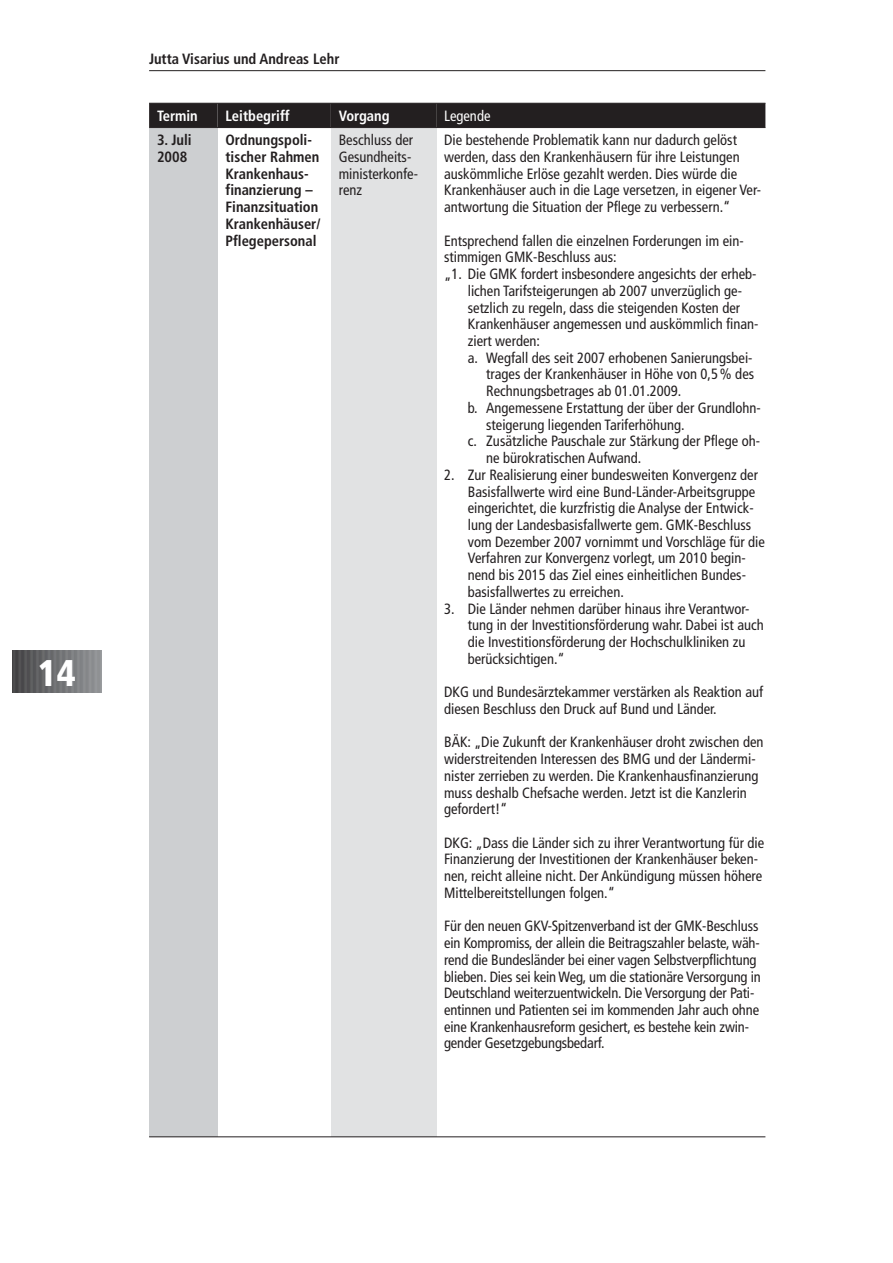
<style>
.page{position:relative;width:893px;height:1263px;background:#fff}
.page>*{position:absolute;margin:0;border:0;box-sizing:border-box;transform-origin:0 0}
.t1{font:900 condensed 37.2px "Frutiger";color:#fff}
.t2{font:condensed 14.85px/16.6px "Frutiger";color:#231f20}
.t3{font:700 condensed 14.85px/16.6px "Frutiger";color:#231f20}
.t4{font:700 condensed 14.85px "Frutiger";color:#fff}
.t5{font:condensed 14.85px "Frutiger";color:#fff}
</style>
<div class="page">
<hr style="left:149px;top:70px;width:616px;height:1px;background:#231f20">
<hr style="left:12px;top:651px;width:1px;height:42px;background:#3c3a3b">
<hr style="left:13px;top:651px;width:2px;height:42px;background:#3e3d3f">
<hr style="left:15px;top:651px;width:1px;height:42px;background:#403f41">
<hr style="left:16px;top:651px;width:1px;height:42px;background:#414042">
<hr style="left:17px;top:651px;width:1px;height:42px;background:#424143">
<hr style="left:18px;top:651px;width:2px;height:42px;background:#444345">
<hr style="left:20px;top:651px;width:1px;height:42px;background:#464547">
<hr style="left:21px;top:651px;width:1px;height:42px;background:#474649">
<hr style="left:22px;top:651px;width:1px;height:42px;background:#48474a">
<hr style="left:23px;top:651px;width:1px;height:42px;background:#49494b">
<hr style="left:24px;top:651px;width:2px;height:42px;background:#4b4b4c">
<hr style="left:26px;top:651px;width:1px;height:42px;background:#4d4c4e">
<hr style="left:27px;top:651px;width:1px;height:42px;background:#4e4d4f">
<hr style="left:28px;top:651px;width:1px;height:42px;background:#4f4e51">
<hr style="left:29px;top:651px;width:1px;height:42px;background:#505051">
<hr style="left:30px;top:651px;width:2px;height:42px;background:#525253">
<hr style="left:32px;top:651px;width:1px;height:42px;background:#535456">
<hr style="left:33px;top:651px;width:1px;height:42px;background:#545557">
<hr style="left:34px;top:651px;width:1px;height:42px;background:#555558">
<hr style="left:35px;top:651px;width:1px;height:42px;background:#565658">
<hr style="left:36px;top:651px;width:2px;height:42px;background:#58585a">
<hr style="left:38px;top:651px;width:1px;height:42px;background:#5a5a5c">
<hr style="left:39px;top:651px;width:1px;height:42px;background:#5b5b5d">
<hr style="left:40px;top:651px;width:1px;height:42px;background:#5b5c5f">
<hr style="left:41px;top:651px;width:1px;height:42px;background:#5d5e5f">
<hr style="left:42px;top:651px;width:2px;height:42px;background:#5e5f60">
<hr style="left:44px;top:651px;width:1px;height:42px;background:#5f6162">
<hr style="left:45px;top:651px;width:1px;height:42px;background:#606264">
<hr style="left:46px;top:651px;width:1px;height:42px;background:#606165">
<hr style="left:47px;top:651px;width:1px;height:42px;background:#616365">
<hr style="left:48px;top:651px;width:2px;height:42px;background:#636567">
<hr style="left:50px;top:651px;width:1px;height:42px;background:#646569">
<hr style="left:51px;top:651px;width:1px;height:42px;background:#666769">
<hr style="left:52px;top:651px;width:1px;height:42px;background:#67686a">
<hr style="left:53px;top:651px;width:1px;height:42px;background:#68696b">
<hr style="left:54px;top:651px;width:2px;height:42px;background:#696a6d">
<hr style="left:56px;top:651px;width:1px;height:42px;background:#6b6c6e">
<hr style="left:57px;top:651px;width:1px;height:42px;background:#6b6d6f">
<hr style="left:58px;top:651px;width:1px;height:42px;background:#6c6e70">
<hr style="left:59px;top:651px;width:2px;height:42px;background:#6e6f71">
<hr style="left:61px;top:651px;width:1px;height:42px;background:#6f7173">
<hr style="left:62px;top:651px;width:1px;height:42px;background:#707174">
<hr style="left:63px;top:651px;width:1px;height:42px;background:#707275">
<hr style="left:64px;top:651px;width:1px;height:42px;background:#727375">
<hr style="left:65px;top:651px;width:2px;height:42px;background:#737577">
<hr style="left:67px;top:651px;width:1px;height:42px;background:#757678">
<hr style="left:68px;top:651px;width:1px;height:42px;background:#757779">
<hr style="left:69px;top:651px;width:1px;height:42px;background:#76777a">
<hr style="left:70px;top:651px;width:1px;height:42px;background:#77787b">
<hr style="left:71px;top:651px;width:2px;height:42px;background:#787a7c">
<hr style="left:73px;top:651px;width:1px;height:42px;background:#797b7e">
<hr style="left:74px;top:651px;width:1px;height:42px;background:#7a7c7e">
<hr style="left:75px;top:651px;width:1px;height:42px;background:#7b7d7f">
<hr style="left:76px;top:651px;width:1px;height:42px;background:#7c7d80">
<hr style="left:77px;top:651px;width:2px;height:42px;background:#7d7f81">
<hr style="left:79px;top:651px;width:1px;height:42px;background:#7f8083">
<hr style="left:80px;top:651px;width:1px;height:42px;background:#7f8184">
<hr style="left:81px;top:651px;width:1px;height:42px;background:#808285">
<hr style="left:82px;top:651px;width:1px;height:42px;background:#818385">
<hr style="left:83px;top:651px;width:2px;height:42px;background:#828487">
<hr style="left:85px;top:651px;width:1px;height:42px;background:#848688">
<hr style="left:86px;top:651px;width:1px;height:42px;background:#848689">
<hr style="left:87px;top:651px;width:1px;height:42px;background:#858789">
<hr style="left:88px;top:651px;width:1px;height:42px;background:#86878a">
<hr style="left:89px;top:651px;width:2px;height:42px;background:#87898c">
<hr style="left:91px;top:651px;width:1px;height:42px;background:#898b8d">
<hr style="left:92px;top:651px;width:1px;height:42px;background:#898b8e">
<hr style="left:93px;top:651px;width:1px;height:42px;background:#8a8c8f">
<hr style="left:94px;top:651px;width:2px;height:42px;background:#8c8e90">
<hr style="left:96px;top:651px;width:1px;height:42px;background:#8d8f92">
<hr style="left:97px;top:651px;width:1px;height:42px;background:#8e9092">
<hr style="left:98px;top:651px;width:1px;height:42px;background:#8f9193">
<hr style="left:99px;top:651px;width:1px;height:42px;background:#8f9194">
<hr style="left:100px;top:651px;width:2px;height:42px;background:#919395">
<hr style="left:102px;top:651px;width:1px;height:42px;background:#939497">
<div style="left:149px;top:104px;width:616px;height:23px;background:#231f20"></div>
<div style="left:149px;top:128px;width:69px;height:1009px;background:#cdcfd1"></div>
<div style="left:331px;top:128px;width:105px;height:1009px;background:#e1e2e3"></div>
<hr style="left:149px;top:1136px;width:616px;height:1px;background:#231f20">
<hr style="left:149px;top:103px;width:616px;height:1px;background:#231f20">
<hr style="left:149px;top:127px;width:616px;height:1px;background:#231f20">
<h1 class="t1" style="left:38px;top:650px;width:39px">14</h1>
<p class="t3" style="left:149px;top:50px;width:192px">Jutta Visarius und Andreas Lehr</p>
<p class="t4" style="left:157px;top:107px;width:42px">Termin</p>
<p class="t4" style="left:225px;top:107px;width:66px">Leitbegriff</p>
<p class="t4" style="left:339px;top:107px;width:52px">Vorgang</p>
<p class="t5" style="left:444px;top:107px;width:48px">Legende</p>
<p class="t3" style="left:157px;top:132px;width:36px">3. Juli<br>2008</p>
<p class="t3" style="left:225px;top:132px;width:96px">Ordnungspoli&shy;tischer Rahmen<br>Krankenhaus&shy;finanzierung –<br>Finanzsituation<br>Krankenhäuser/<br>Pflegepersonal</p>
<p class="t2" style="left:339px;top:132px;width:81px">Beschluss der<br>Gesundheits&shy;ministerkonfe&shy;renz</p>
<p class="t2" style="left:444px;top:132px;width:318px">Die bestehende Problematik kann nur dadurch gelöst werden, dass den Krankenhäusern für ihre Leistungen auskömmliche Erlöse gezahlt werden. Dies würde die Krankenhäuser auch in die Lage versetzen, in eigener Ver&shy;antwortung die Situation der Pflege zu verbessern.“</p>
<p class="t2" style="left:444px;top:232px;width:301px">Entsprechend fallen die einzelnen Forderungen im ein-</p>
<p class="t2" style="left:444px;top:249px;width:174px">stimmigen GMK-Beschluss aus:</p>
<p class="t2" style="left:444px;top:266px;width:314px">„1. Die GMK fordert insbesondere angesichts der erheb-</p>
<p class="t2" style="left:468px;top:282px;width:276px">lichen Tarifsteigerungen ab 2007 unverzüglich ge-</p>
<p class="t2" style="left:468px;top:299px;width:274px">setzlich zu regeln, dass die steigenden Kosten der</p>
<p class="t2" style="left:468px;top:316px;width:292px">Krankenhäuser angemessen und auskömmlich finan-</p>
<p class="t2" style="left:468px;top:333px;width:74px">ziert werden:</p>
<p class="t2" style="left:468px;top:349px;width:286px">a. Wegfall des seit 2007 erhobenen Sanierungsbei-</p>
<p class="t2" style="left:486px;top:366px;width:269px">trages der Krankenhäuser in Höhe von 0,5 % des</p>
<p class="t2" style="left:486px;top:383px;width:197px">Rechnungsbetrages ab 01.01.2009.</p>
<p class="t2" style="left:468px;top:399px;width:295px">b. Angemessene Erstattung der über der Grundlohn-</p>
<p class="t2" style="left:486px;top:416px;width:200px">steigerung liegenden Tariferhöhung.</p>
<p class="t2" style="left:468px;top:433px;width:294px">c. Zusätzliche Pauschale zur Stärkung der Pflege oh-</p>
<p class="t2" style="left:486px;top:450px;width:157px">ne bürokratischen Aufwand.</p>
<p class="t2" style="left:468px;top:466px;width:299px;text-indent:-24px">2. Zur Realisierung einer bundesweiten Konvergenz der Basisfallwerte wird eine Bund-Länder-Arbeitsgruppe eingerichtet, die kurzfristig die Analyse der Entwick&shy;lung der Landesbasisfallwerte gem. GMK-Beschluss vom Dezember 2007 vornimmt und Vorschläge für die Verfahren zur Konvergenz vorlegt, um 2010 begin&shy;nend bis 2015 das Ziel eines einheitlichen Bundes&shy;basisfallwertes zu erreichen.</p>
<p class="t2" style="left:468px;top:600px;width:297px;text-indent:-24px">3. Die Länder nehmen darüber hinaus ihre Verantwor&shy;tung in der Investitionsförderung wahr. Dabei ist auch die Investitionsförderung der Hochschulkliniken zu berücksichtigen.“</p>
<p class="t2" style="left:444px;top:684px;width:321px">DKG und Bundesärztekammer verstärken als Reaktion auf diesen Beschluss den Druck auf Bund und Länder.</p>
<p class="t2" style="left:444px;top:734px;width:321px">BÄK: „Die Zukunft der Krankenhäuser droht zwischen den widerstreitenden Interessen des BMG und der Ländermi&shy;nister zerrieben zu werden. Die Krankenhausfinanzierung muss deshalb Chefsache werden. Jetzt ist die Kanzlerin gefordert!“</p>
<p class="t2" style="left:444px;top:834px;width:322px">DKG: „Dass die Länder sich zu ihrer Verantwortung für die Finanzierung der Investitionen der Krankenhäuser beken&shy;nen, reicht alleine nicht. Der Ankündigung müssen höhere Mittelbereitstellungen folgen.“</p>
<p class="t2" style="left:444px;top:918px;width:318px">Für den neuen GKV-Spitzenverband ist der GMK-Beschluss ein Kompromiss, der allein die Beitragszahler belaste, wäh&shy;rend die Bundesländer bei einer vagen Selbstverpflichtung blieben. Dies sei kein Weg, um die stationäre Versorgung in Deutschland weiterzuentwickeln. Die Versorgung der Pati&shy;entinnen und Patienten sei im kommenden Jahr auch ohne eine Krankenhausreform gesichert, es bestehe kein zwin&shy;gender Gesetzgebungsbedarf.</p>
</div>
